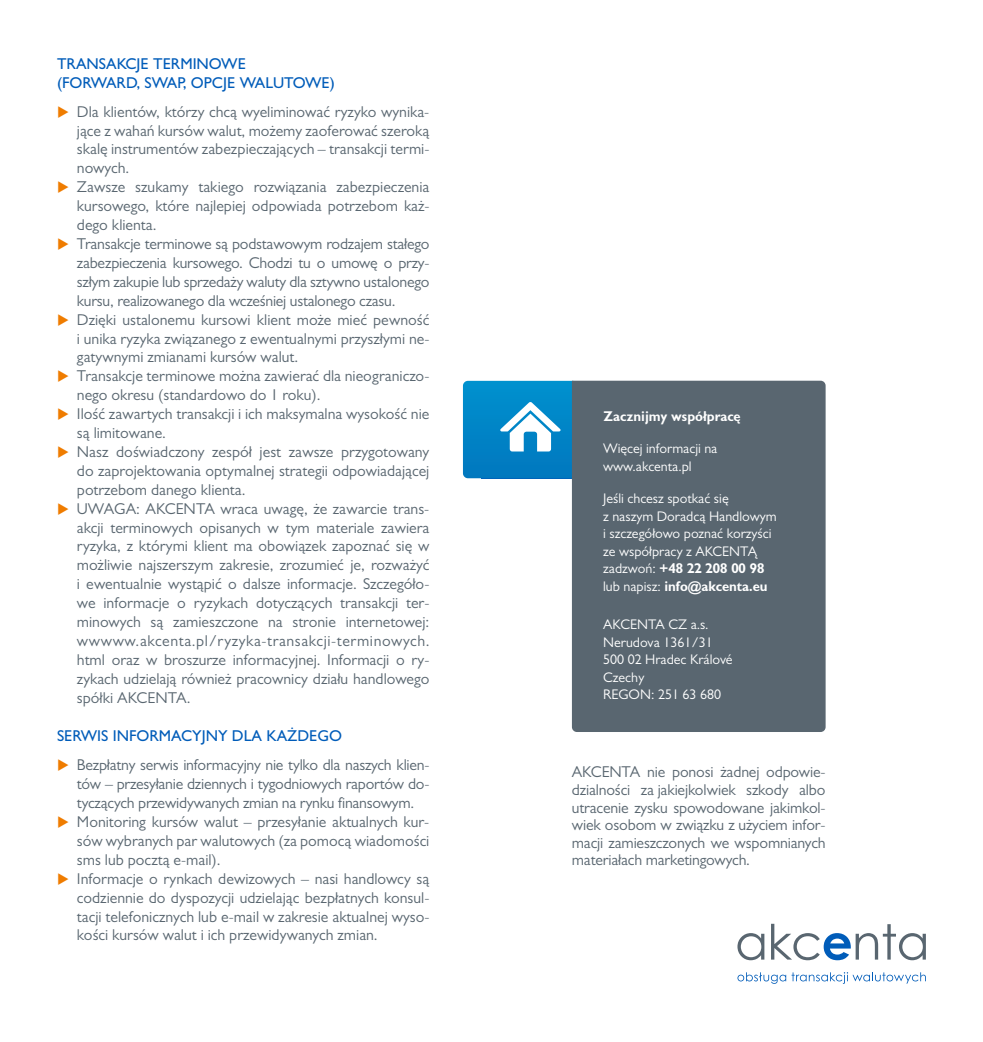
<style>
.page{position:relative;width:983px;height:1042px;background:#fff}
.page>*{position:absolute;margin:0;border:0;box-sizing:border-box;transform-origin:0 0}
.t1{font:15.75px/18.9px "Gill Sans MT Pro";color:#596670;text-align:justify}
.t2{font:500 15.75px/18.9px "Gill Sans MT Pro";color:#005cb9}
.t3{font:14px/17.5px "Gill Sans MT Pro";color:#fff}
.t4{font:700 14px/17.5px "Gill Sans Display MT Pro";color:#fff}
.s1{color:#ef7c00}
.s2{font-family:"Gill Sans MT Pro";font-weight:400}
</style>
<div class="page">
<div style="left:571px;top:381px;width:254px;height:351px;background:#596670"></div>
<svg style="left:463px;top:381px;width:110px;height:97px;background:#2194cd"></svg>
<svg style="left:737px;top:924px;width:188px;height:36px"></svg>
<svg style="left:737px;top:972px;width:188px;height:12px"></svg>
<p class="t2" style="left:57px;top:54px;width:279px">TRANSAKCJE TERMINOWE<br>(FORWARD, SWAP, OPCJE WALUTOWE)</p>
<p class="t1" style="left:77px;top:102px;width:354px;text-indent:-20px"><span class="s1">◆</span> Dla klientów, którzy chcą wyeliminować ryzyko wynika&shy;jące z wahań kursów walut, możemy zaoferować szeroką skalę instrumentów zabezpieczających – transakcji termi&shy;nowych.</p>
<p class="t1" style="left:77px;top:177px;width:354px;text-indent:-20px"><span class="s1">◆</span> Zawsze szukamy takiego rozwiązania zabezpieczenia kursowego, które najlepiej odpowiada potrzebom każ&shy;dego klienta.</p>
<p class="t1" style="left:77px;top:234px;width:354px;text-indent:-20px"><span class="s1">◆</span> Transakcje terminowe są podstawowym rodzajem stałego zabezpieczenia kursowego. Chodzi tu o umowę o przy&shy;szłym zakupie lub sprzedaży waluty dla sztywno ustalonego kursu, realizowanego dla wcześniej ustalonego czasu.</p>
<p class="t1" style="left:77px;top:310px;width:354px;text-indent:-20px"><span class="s1">◆</span> Dzięki ustalonemu kursowi klient może mieć pewność i unika ryzyka związanego z ewentualnymi przyszłymi ne&shy;gatywnymi zmianami kursów walut.</p>
<p class="t1" style="left:77px;top:366px;width:354px;text-indent:-20px"><span class="s1">◆</span> Transakcje terminowe można zawierać dla nieograniczo&shy;nego okresu (standardowo do 1 roku).</p>
<p class="t1" style="left:77px;top:404px;width:354px;text-indent:-20px"><span class="s1">◆</span> Ilość zawartych transakcji i ich maksymalna wysokość nie są limitowane.</p>
<p class="t1" style="left:77px;top:442px;width:354px;text-indent:-20px"><span class="s1">◆</span> Nasz doświadczony zespół jest zawsze przygotowany do zaprojektowania optymalnej strategii odpowiadającej potrzebom danego klienta.</p>
<p class="t1" style="left:77px;top:499px;width:354px;text-indent:-20px"><span class="s1">◆</span> UWAGA: AKCENTA wraca uwagę, że zawarcie trans&shy;akcji terminowych opisanych w tym materiale zawiera ryzyka, z którymi klient ma obowiązek zapoznać się w możliwie najszerszym zakresie, zrozumieć je, rozważyć i ewentualnie wystąpić o dalsze informacje. Szczegóło&shy;we informacje o ryzykach dotyczących transakcji ter&shy;minowych są zamieszczone na stronie internetowej: wwwww.akcenta.pl/ryzyka-transakcji-terminowych. html oraz w broszurze informacyjnej. Informacji o ry&shy;zykach udzielają również pracownicy działu handlowego spółki AKCENTA.</p>
<p class="t2" style="left:57px;top:726px;width:286px">SERWIS INFORMACYJNY DLA KAŻDEGO</p>
<p class="t1" style="left:77px;top:755px;width:354px;text-indent:-20px"><span class="s1">◆</span> Bezpłatny serwis informacyjny nie tylko dla naszych klien&shy;tów – przesyłanie dziennych i tygodniowych raportów do&shy;tyczących przewidywanych zmian na rynku finansowym.</p>
<p class="t1" style="left:77px;top:812px;width:354px;text-indent:-20px"><span class="s1">◆</span> Monitoring kursów walut – przesyłanie aktualnych kur&shy;sów wybranych par walutowych (za pomocą wiadomości sms lub pocztą e-mail).</p>
<p class="t1" style="left:77px;top:869px;width:354px;text-indent:-20px"><span class="s1">◆</span> Informacje o rynkach dewizowych – nasi handlowcy są codziennie do dyspozycji udzielając bezpłatnych konsul&shy;tacji telefonicznych lub e-mail w zakresie aktualnej wyso&shy;kości kursów walut i ich przewidywanych zmian.</p>
<p class="t4" style="left:603px;top:407px;width:139px">Zacznijmy współpracę</p>
<p class="t3" style="left:603px;top:440px;width:116px">Więcej informacji na www.akcenta.pl</p>
<p class="t3" style="left:603px;top:490px;width:175px">Jeśli chcesz spotkać się<br>z naszym Doradcą Handlowym i szczegółowo poznać korzyści ze współpracy z AKCENTĄ</p>
<p class="t4" style="left:603px;top:560px;width:166px"><span class="s2">zadzwoń:</span> +48 22 208 00 98 <span class="s2">lub napisz:</span> info@akcenta.eu</p>
<p class="t3" style="left:603px;top:616px;width:131px">AKCENTA CZ a.s.<br>Nerudova 1361/31<br>500 02 Hradec Králové<br>Czechy<br>REGON: 251 63 680</p>
<p class="t1" style="left:571px;top:763px;width:255px;line-height:17.5px">AKCENTA nie ponosi żadnej odpowie&shy;dzialności za jakiejkolwiek szkody albo utracenie zysku spowodowane jakimkol&shy;wiek osobom w związku z użyciem infor&shy;macji zamieszczonych we wspomnianych materiałach marketingowych.</p>
</div>
